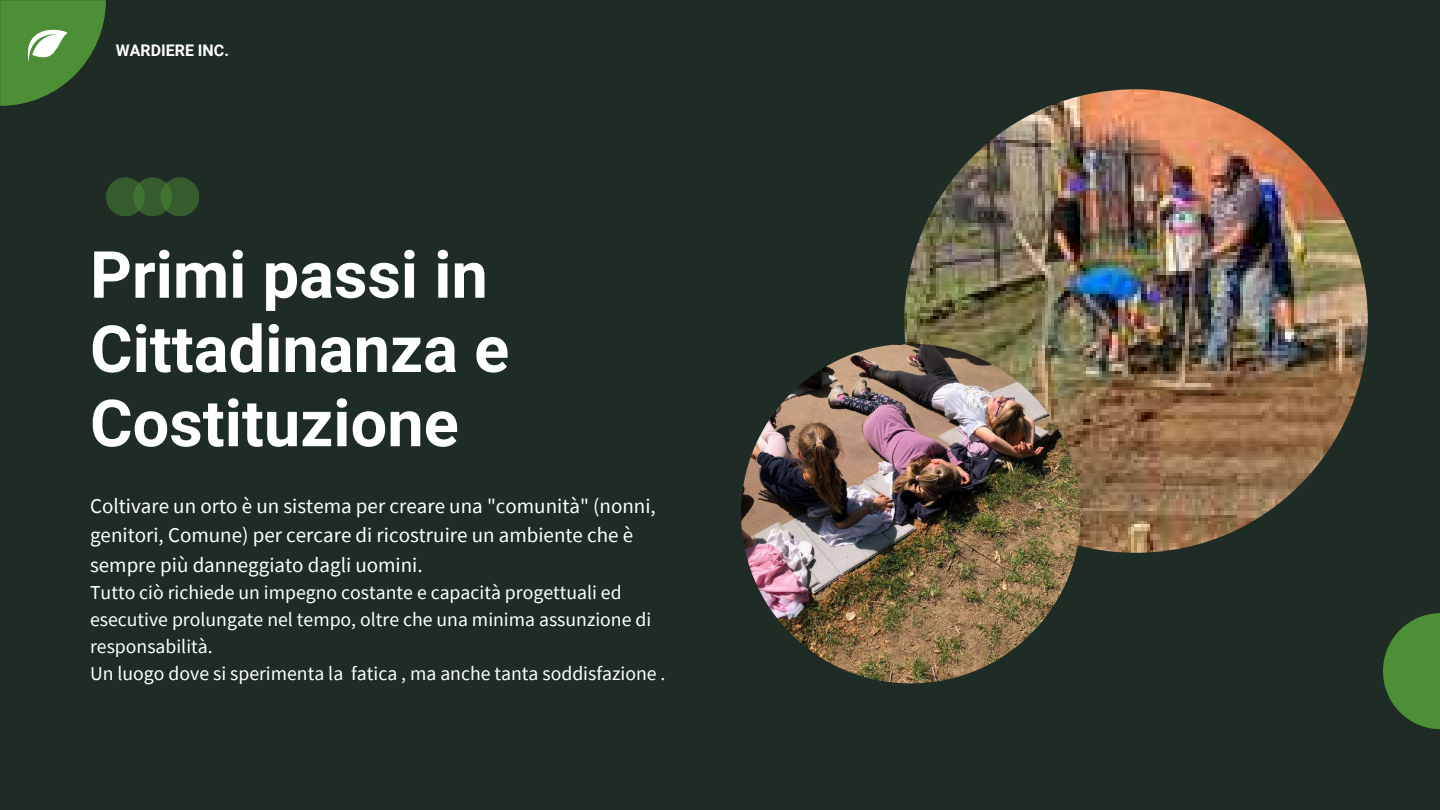
<style>
.page{position:relative;width:1440px;height:810px;background:#1e2c25}
.page>*{position:absolute;margin:0;border:0;box-sizing:border-box;transform-origin:0 0}
.t1{font:700 65px/74.2px "Roboto";color:#fff}
.t2{font:21px/29.2px "Source Sans Pro";color:#fff}
.t3{font:19.7px/27px "Source Sans Pro";color:#fff}
.t4{font:700 16px "Roboto";color:#fff}
</style>
<div class="page">
<svg style="left:1383px;top:613px;width:57px;height:116px"></svg>
<svg style="left:0;top:0;width:106px;height:106px"></svg>
<img style="left:904px;top:89px;width:464px;height:464px;border-radius:50%">
<img style="left:741px;top:344px;width:340px;height:339px;border-radius:50%">
<div style="left:106px;top:177px;width:39px;height:39px;background:#345c2d;border-radius:50%"></div>
<svg style="left:133px;top:177px;width:39px;height:39px"></svg>
<div style="left:160px;top:177px;width:39px;height:39px;background:linear-gradient(to right,#3c6e30,#31542c);border-radius:50%"></div>
<p class="t4" style="left:116px;top:42px;width:115px">WARDIERE INC.</p>
<h1 class="t1" style="left:90px;top:238px;width:421px">Primi passi in<br>Cittadinanza e<br>Costituzione</h1>
<p class="t2" style="left:90px;top:491px;width:567px">Coltivare un orto è un sistema per creare una "comunità" (nonni, genitori, Comune) per cercare di ricostruire un ambiente che è sempre più danneggiato dagli uomini.</p>
<p class="t3" style="left:90px;top:578px;width:577px">Tutto ciò richiede un impegno costante e capacità progettuali ed esecutive prolungate nel tempo, oltre che una minima assunzione di responsabilità.<br>Un luogo dove si sperimenta la fatica , ma anche tanta soddisfazione .</p>
</div>
